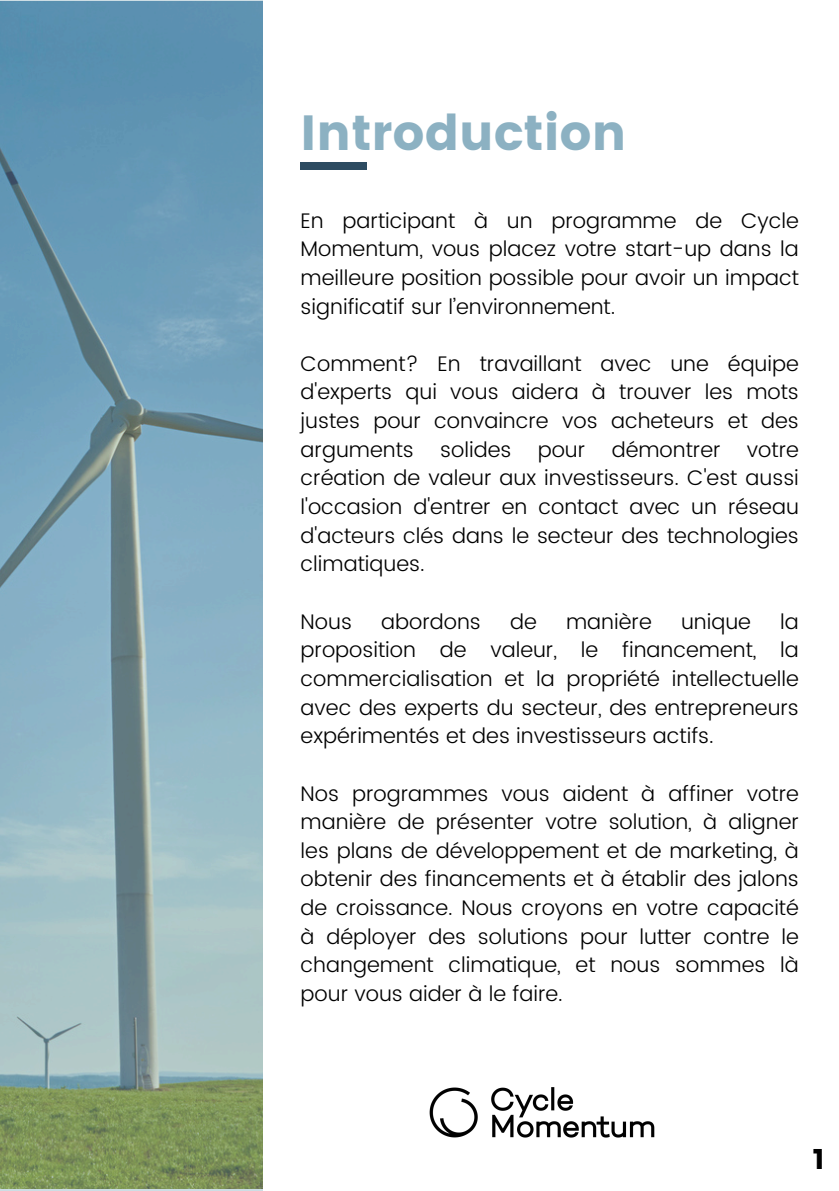
<style>
.page{position:relative;width:839px;height:1191px;background:#fff}
.page>*{position:absolute;margin:0;border:0;box-sizing:border-box;transform-origin:0 0}
.t1{font:49.4px "Poppins";color:#8cb1c2}
.t2{font:28.2px "Poppins";color:#000}
.t3{font:300 21.2px/28.6px "Poppins";color:#000;text-align:justify}
</style>
<div class="page">
<div style="left:300px;top:163px;width:67px;height:7px;background:#2d4b61"></div>
<img style="left:429px;top:1087px;width:226px;height:51px">
<svg style="left:0;top:0;width:263px;height:1191px;background:#7fa5b1"></svg>
<p class="t1" style="left:300px;top:104px;width:327px">Introduction</p>
<h1 class="t3" style="left:300px;top:206px;width:499px">En participant à un programme de Cycle Momentum, vous placez votre start-up dans la meilleure position possible pour avoir un impact significatif sur l’environnement.</h1>
<p class="t3" style="left:300px;top:349px;width:499px">Comment? En travaillant avec une équipe d'experts qui vous aidera à trouver les mots justes pour convaincre vos acheteurs et des arguments solides pour démontrer votre création de valeur aux investisseurs. C'est aussi l'occasion d'entrer en contact avec un réseau d'acteurs clés dans le secteur des technologies climatiques.</p>
<p class="t3" style="left:300px;top:607px;width:53px">Nous</p>
<p class="t3" style="left:381px;top:607px;width:101px">abordons</p>
<p class="t3" style="left:510px;top:607px;width:28px">de</p>
<p class="t3" style="left:566px;top:607px;width:87px">manière</p>
<p class="t3" style="left:681px;top:607px;width:71px">unique</p>
<p class="t3" style="left:300px;top:607px;width:499px;text-indent:479px">la proposition de valeur, le financement, la commercialisation et la propriété intellectuelle avec des experts du secteur, des entrepreneurs expérimentés et des investisseurs actifs.</p>
<p class="t3" style="left:300px;top:779px;width:499px">Nos programmes vous aident à affiner votre manière de présenter votre solution, à aligner les plans de développement et de marketing, à obtenir des financements et à établir des jalons de croissance. Nous croyons en votre capacité à déployer des solutions pour lutter contre le changement climatique, et nous sommes là pour vous aider à le faire.</p>
<p class="t2" style="left:812px;top:1142px;width:13px">1</p>
</div>
